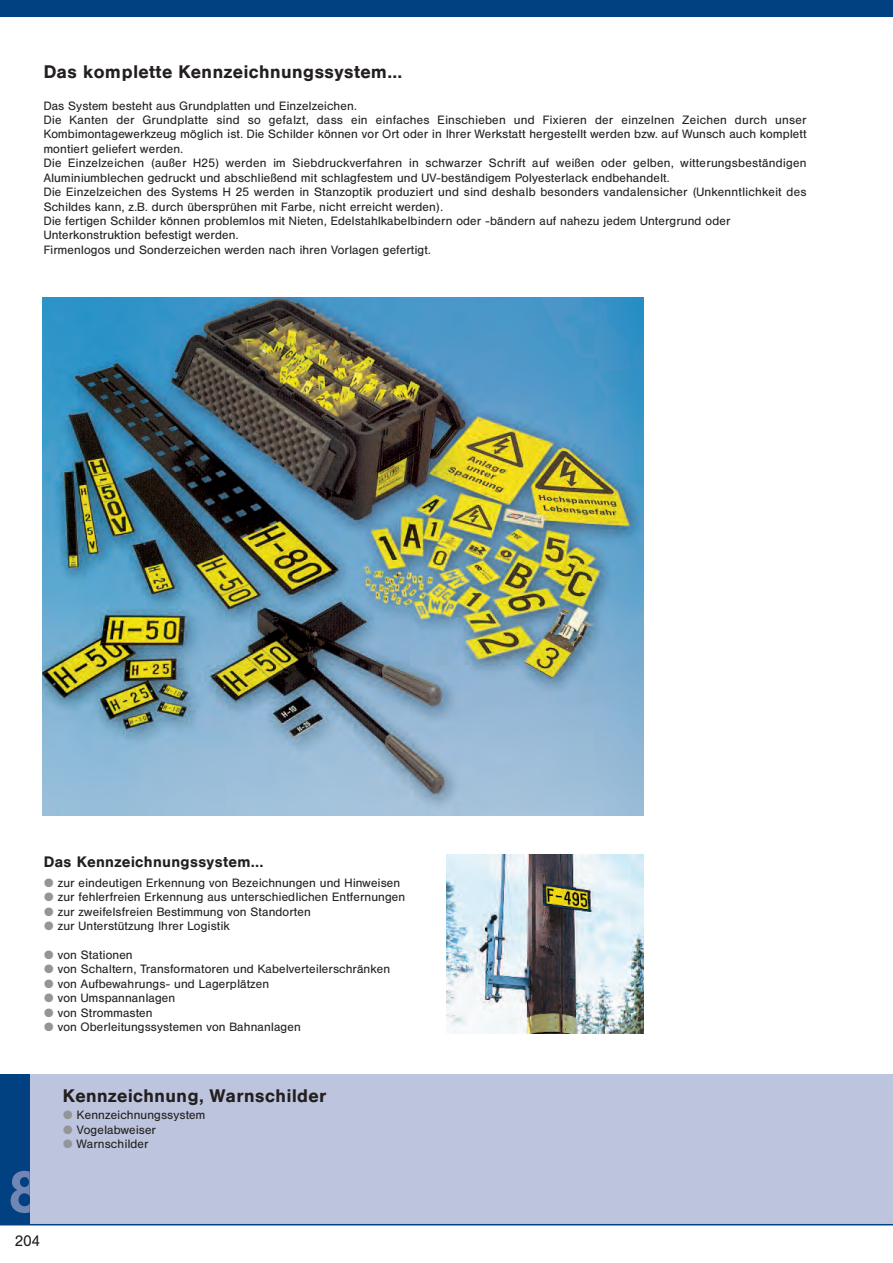
<style>
.page{position:relative;width:893px;height:1263px;background:#fff}
.page>*{position:absolute;margin:0;border:0;box-sizing:border-box;transform-origin:0 0}
.t1{font:18px "Hel Med";letter-spacing:.045em;color:#231f20}
.t2{font:15px "Hel Med";letter-spacing:.045em;color:#231f20}
.t3{font:15px "Hel Reg";color:#231f20}
.t4{font:12px/14.4px "Hel Reg";letter-spacing:.04em;color:#231f20}
.s1{font-family:"Zapf Din Itc L";color:#939598}
</style>
<div class="page">
<div style="left:0;top:1074px;width:893px;height:151px;background:#bdc4dd"></div>
<div style="left:0;top:0;width:893px;height:17px;background:#014081"></div>
<hr style="left:0;top:1224px;width:893px;height:1px;background:#014081">
<div style="left:0;top:1074px;width:30px;height:151px;background:#014081"></div>
<svg style="left:11px;top:1171px;width:19px;height:42px"></svg>
<img style="left:43px;top:297px;width:601px;height:519px">
<img style="left:447px;top:855px;width:197px;height:179px">
<p class="t1" style="left:44px;top:65px;width:360px">Das komplette Kennzeichnungssystem...</p>
<p class="t4" style="left:44px;top:99px;width:764px">Das System besteht aus Grundplatten und Einzelzeichen.<br>Die Kanten der Grundplatte sind so gefalzt, dass ein einfaches Einschieben und Fixieren der einzelnen Zeichen durch unser Kombimontagewerkzeug möglich ist. Die Schilder können vor Ort oder in Ihrer Werkstatt hergestellt werden bzw. auf Wunsch auch komplett montiert geliefert werden.<br>Die Einzelzeichen (außer H25) werden im Siebdruckverfahren in schwarzer Schrift auf weißen oder gelben, witterungsbeständigen Aluminiumblechen gedruckt und abschließend mit schlagfestem und UV-beständigem Polyesterlack endbehandelt.<br>Die Einzelzeichen des Systems H 25 werden in Stanzoptik produziert und sind deshalb besonders vandalensicher (Unkenntlichkeit des Schildes kann, z.B. durch übersprühen mit Farbe, nicht erreicht werden).<br>Die fertigen Schilder können problemlos mit Nieten, Edelstahlkabelbindern oder -bändern auf nahezu jedem Untergrund oder Unterkonstruktion befestigt werden.<br>Firmenlogos und Sonderzeichen werden nach ihren Vorlagen gefertigt.</p>
<p class="t2" style="left:44px;top:856px;width:221px">Das Kennzeichnungssystem...</p>
<p class="t4" style="left:44px;top:876px;width:358px"><span class="s1">●</span> zur eindeutigen Erkennung von Bezeichnungen und Hinweisen</p>
<p class="t4" style="left:44px;top:891px;width:363px"><span class="s1">●</span> zur fehlerfreien Erkennung aus unterschiedlichen Entfernungen</p>
<p class="t4" style="left:44px;top:905px;width:268px"><span class="s1">●</span> zur zweifelsfreien Bestimmung von Standorten</p>
<p class="t4" style="left:44px;top:920px;width:187px"><span class="s1">●</span> zur Unterstützung Ihrer Logistik</p>
<p class="t4" style="left:44px;top:948px;width:90px"><span class="s1">●</span> von Stationen</p>
<p class="t4" style="left:44px;top:963px;width:348px"><span class="s1">●</span> von Schaltern, Transformatoren und Kabelverteilerschränken</p>
<p class="t4" style="left:44px;top:977px;width:227px"><span class="s1">●</span> von Aufbewahrungs- und Lagerplätzen</p>
<p class="t4" style="left:44px;top:992px;width:133px"><span class="s1">●</span> von Umspannanlagen</p>
<p class="t4" style="left:44px;top:1006px;width:110px"><span class="s1">●</span> von Strommasten</p>
<p class="t4" style="left:44px;top:1020px;width:258px"><span class="s1">●</span> von Oberleitungssystemen von Bahnanlagen</p>
<p class="t1" style="left:63px;top:1089px;width:265px">Kennzeichnung, Warnschilder</p>
<p class="t4" style="left:63px;top:1109px;width:144px"><span class="s1">●</span> Kennzeichnungssystem</p>
<p class="t4" style="left:63px;top:1123px;width:94px"><span class="s1">●</span> Vogelabweiser</p>
<p class="t4" style="left:63px;top:1137px;width:87px"><span class="s1">●</span> Warnschilder</p>
<p class="t3" style="left:15px;top:1235px;width:26px">204</p>
</div>
